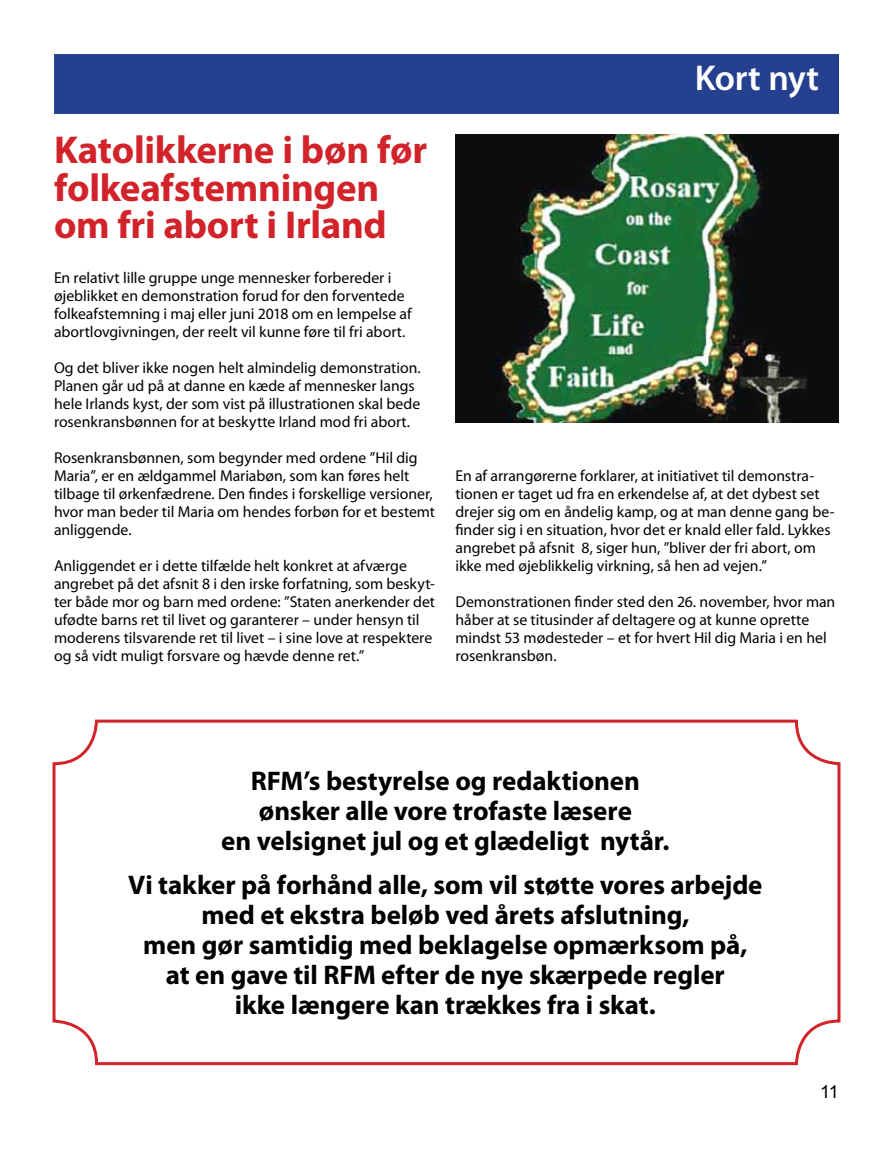
<style>
.page{position:relative;width:893px;height:1170px;background:#fff}
.page>*{position:absolute;margin:0;border:0;box-sizing:border-box;transform-origin:0 0}
.t1{font:700 39px/37.5px "Myriad Pro";letter-spacing:-.01em;color:#d2232a}
.t2{font:600 36px "Myriad Pro";letter-spacing:-.01em;color:#fff}
.t3{font:700 27px/30px "Myriad Pro";letter-spacing:-.005em;color:#000;text-align:center}
.t4{font:18px "Arial";color:#000}
.t5{font:15.75px/18px "Myriad Pro";color:#000}
</style>
<div class="page">
<div style="left:54px;top:54px;width:785px;height:60px;background:#25408f"></div>
<img style="left:455px;top:134px;width:383px;height:289px">
<div style="left:53px;top:719px;width:787px;height:345px;border:3px solid #d2232a;border-radius:43px"></div>
<h1 class="t1" style="left:54px;top:130px;width:375px">Katolikkerne i bøn før folkeafstemningen om fri abort i Irland</h1>
<p class="t5" style="left:54px;top:268px;width:359px">En relativt lille gruppe unge mennesker forbereder i øjeblikket en demonstration forud for den forventede folkeafstemning i maj eller juni 2018 om en lempelse af abortlovgivningen, der reelt vil kunne føre til fri abort.</p>
<p class="t5" style="left:54px;top:358px;width:368px">Og det bliver ikke nogen helt almindelig demonstration.<br>Planen går ud på at danne en kæde af mennesker langs hele Irlands kyst, der som vist på illustrationen skal bede rosenkransbønnen for at beskytte Irland mod fri abort.</p>
<p class="t5" style="left:54px;top:448px;width:383px">Rosenkransbønnen, som begynder med ordene ”Hil dig Maria”, er en ældgammel Mariabøn, som kan føres helt tilbage til ørkenfædrene. Den findes i forskellige versioner, hvor man beder til Maria om hendes forbøn for et bestemt anliggende.</p>
<p class="t5" style="left:54px;top:556px;width:383px">Anliggendet er i dette tilfælde helt konkret at afværge angrebet på det afsnit 8 i den irske forfatning, som beskyt&shy;ter både mor og barn med ordene: ”Staten anerkender det ufødte barns ret til livet og garanterer – under hensyn til moderens tilsvarende ret til livet – i sine love at respektere og så vidt muligt forsvare og hævde denne ret.”</p>
<h2 class="t2" style="left:695px;top:55px;width:126px">Kort nyt</h2>
<p class="t5" style="left:455px;top:466px;width:381px">En af arrangørerne forklarer, at initiativet til demonstra&shy;tionen er taget ud fra en erkendelse af, at det dybest set drejer sig om en åndelig kamp, og at man denne gang be&shy;finder sig i en situation, hvor det er knald eller fald. Lykkes angrebet på afsnit 8, siger hun, ”bliver der fri abort, om ikke med øjeblikkelig virkning, så hen ad vejen.”</p>
<p class="t5" style="left:455px;top:592px;width:381px">Demonstrationen finder sted den 26. november, hvor man håber at se titusinder af deltagere og at kunne oprette mindst 53 mødesteder – et for hvert Hil dig Maria i en hel rosenkransbøn.</p>
<h3 class="t3" style="left:221px;top:765px;width:450px">RFM’s bestyrelse og redaktionen ønsker alle vore trofaste læsere<br>en velsignet jul og et glædeligt nytår.</h3>
<h3 class="t3" style="left:128px;top:868px;width:636px">Vi takker på forhånd alle, som vil støtte vores arbejde med et ekstra beløb ved årets afslutning,<br>men gør samtidig med beklagelse opmærksom på, at en gave til RFM efter de nye skærpede regler<br>ikke længere kan trækkes fra i skat.</h3>
<p class="t4" style="left:820px;top:1079px;width:20px">11</p>
</div>
